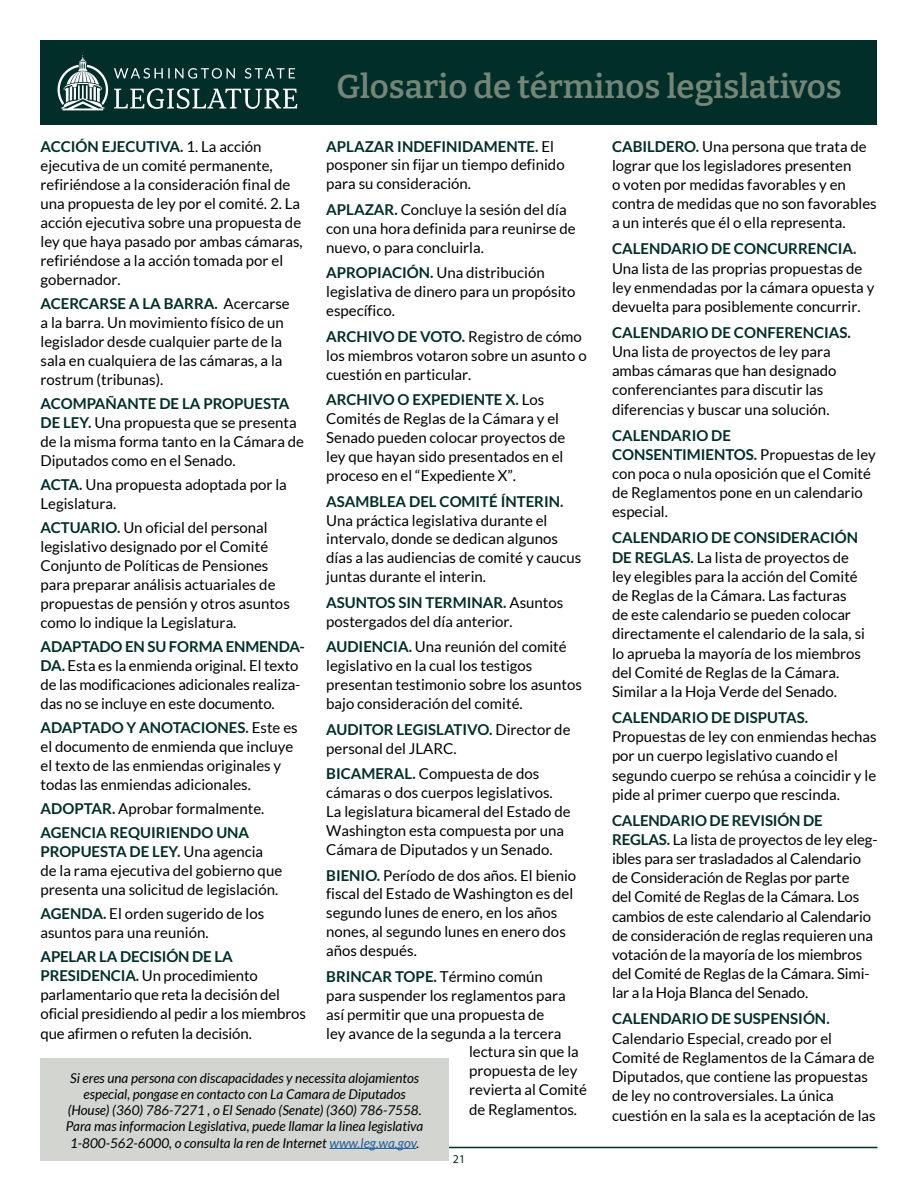
<style>
.page{position:relative;width:918px;height:1188px;background:#fff}
.page>*{position:absolute;margin:0;border:0;box-sizing:border-box;transform-origin:0 0}
.t1{font:100 33px "Bitter";color:#748677}
.t2{font:15px/19.2px "Lato";color:#000}
.t3{font:700 15px/23.9px "Lato";color:#012e29}
.t4{font:italic 13.5px/16.2px "Lato";color:#000;text-align:center}
.t5{font:12px "Myriad Pro";color:#012e29}
.s1{font-weight:700;color:#012e29}
.s2{font-weight:400;color:#000}
.s3{color:#215e9e}
</style>
<div class="page">
<hr style="left:40px;top:1147px;width:838px;height:1px;background:#012e29">
<div style="left:40px;top:1058px;width:409px;height:103px;background:#d2d5d0"></div>
<hr style="left:329px;top:1148px;width:87px;height:1px;background:#215e9e">
<div style="left:40px;top:40px;width:838px;height:85px;background:#012e29"></div>
<svg style="left:58px;top:55px;width:239px;height:55px"></svg>
<h1 class="t1" style="left:336px;top:66px;width:507px">Glosario de términos legislativos</h1>
<p class="t2" style="left:40px;top:137px;width:264px"><span class="s1">ACCIÓN EJECUTIVA.</span> 1. La acción ejecutiva de un comité permanente, refiriéndose a la consideración final de una propuesta de ley por el comité. 2. La acción ejecutiva sobre una propuesta de ley que haya pasado por ambas cámaras, refiriéndose a la acción tomada por el gobernador.</p>
<p class="t2" style="left:40px;top:294px;width:251px"><span class="s1">ACERCARSE A LA BARRA.</span> Acercarse a la barra. Un movimiento físico de un legislador desde cualquier parte de la sala en cualquiera de las cámaras, a la rostrum (tribunas).</p>
<p class="t2" style="left:40px;top:394px;width:265px"><span class="s1">ACOMPAÑANTE DE LA PROPUESTA<br>DE LEY.</span> Una propuesta que se presenta de la misma forma tanto en la Cámara de<br>Diputados como en el Senado.</p>
<p class="t2" style="left:40px;top:475px;width:248px"><span class="s1">ACTA.</span> Una propuesta adoptada por la<br>Legislatura.</p>
<p class="t2" style="left:40px;top:518px;width:251px"><span class="s1">ACTUARIO.</span> Un oficial del personal legislativo designado por el Comité Conjunto de Políticas de Pensiones para preparar análisis actuariales de propuestas de pensión y otros asuntos como lo indique la Legislatura.</p>
<p class="t2" style="left:40px;top:637px;width:266px"><span class="s1">ADAPTADO EN SU FORMA ENMENDA-DA.</span> Esta es la enmienda original. El texto de las modificaciones adicionales realiza&shy;das no se incluye en este documento.</p>
<p class="t2" style="left:40px;top:718px;width:259px"><span class="s1">ADAPTADO Y ANOTACIONES.</span> Este es el documento de enmienda que incluye el texto de las enmiendas originales y todas las enmiendas adicionales.</p>
<p class="t3" style="left:40px;top:797px;width:225px">ADOPTAR. <span class="s2">Aprobar formalmente.<br></span>AGENCIA REQUIRIENDO UNA</p>
<p class="t2" style="left:40px;top:842px;width:243px"><span class="s1">PROPUESTA DE LEY.</span> Una agencia de la rama ejecutiva del gobierno que presenta una solicitud de legislación.</p>
<p class="t2" style="left:40px;top:904px;width:225px"><span class="s1">AGENDA.</span> El orden sugerido de los asuntos para una reunión.</p>
<p class="t2" style="left:40px;top:947px;width:267px"><span class="s1">APELAR LA DECISIÓN DE LA PRESIDENCIA.</span> Un procedimiento parlamentario que reta la decisión del oficial presidiendo al pedir a los miembros que afirmen o refuten la decisión.</p>
<p class="t2" style="left:326px;top:137px;width:240px"><span class="s1">APLAZAR INDEFINIDAMENTE.</span> El posponer sin fijar un tiempo definido para su consideración.</p>
<p class="t2" style="left:326px;top:200px;width:251px"><span class="s1">APLAZAR.</span> Concluye la sesión del día con una hora definida para reunirse de nuevo, o para concluirla.</p>
<p class="t2" style="left:326px;top:263px;width:251px"><span class="s1">APROPIACIÓN.</span> Una distribución legislativa de dinero para un propósito específico.</p>
<p class="t2" style="left:326px;top:327px;width:262px"><span class="s1">ARCHIVO DE VOTO.</span> Registro de cómo los miembros votaron sobre un asunto o cuestión en particular.</p>
<p class="t2" style="left:326px;top:390px;width:241px"><span class="s1">ARCHIVO O EXPEDIENTE X.</span> Los<br>Comités de Reglas de la Cámara y el<br>Senado pueden colocar proyectos de ley que hayan sido presentados en el proceso en el “Expediente X”.</p>
<p class="t3" style="left:326px;top:489px;width:239px">ASAMBLEA DEL COMITÉ ÍNTERIN.</p>
<p class="t2" style="left:326px;top:511px;width:257px">Una práctica legislativa durante el intervalo, donde se dedican algunos días a las audiencias de comité y caucus juntas durante el interin.</p>
<p class="t2" style="left:326px;top:593px;width:239px"><span class="s1">ASUNTOS SIN TERMINAR.</span> Asuntos postergados del día anterior.</p>
<p class="t2" style="left:326px;top:637px;width:257px"><span class="s1">AUDIENCIA.</span> Una reunión del comité legislativo en la cual los testigos presentan testimonio sobre los asuntos bajo consideración del comité.</p>
<p class="t2" style="left:326px;top:720px;width:246px"><span class="s1">AUDITOR LEGISLATIVO.</span> Director de personal del JLARC.</p>
<p class="t2" style="left:326px;top:764px;width:246px"><span class="s1">BICAMERAL.</span> Compuesta de dos cámaras o dos cuerpos legislativos.<br>La legislatura bicameral del Estado de Washington esta compuesta por una Cámara de Diputados y un Senado.</p>
<p class="t2" style="left:326px;top:866px;width:252px"><span class="s1">BIENIO.</span> Período de dos años. El bienio fiscal del Estado de Washington es del segundo lunes de enero, en los años nones, al segundo lunes en enero dos años después.</p>
<p class="t3" style="left:326px;top:964px;width:218px">BRINCAR TOPE. <span class="s2">Término común</span></p>
<p class="t2" style="left:326px;top:986px;width:241px">para suspender los reglamentos para</p>
<p class="t2" style="left:326px;top:1004px;width:220px">así permitir que una propuesta de</p>
<p class="t2" style="left:326px;top:1023px;width:237px">ley avance de la segunda a la tercera</p>
<p class="t2" style="left:469px;top:1042px;width:111px">lectura sin que la</p>
<p class="t2" style="left:469px;top:1061px;width:110px">propuesta de ley</p>
<p class="t2" style="left:469px;top:1080px;width:119px">revierta al Comité</p>
<p class="t2" style="left:469px;top:1100px;width:109px">de Reglamentos.</p>
<p class="t4" style="left:66px;top:1070px;width:359px">Si eres una persona con discapacidades y necessita alojamientos especial, pongase en contacto con La Camara de Diputados (House) (360) 786-7271 , o El Senado (Senate) (360) 786-7558.<br>Para mas informacion Legislativa, puede llamar la linea legislativa 1-800-562-6000, o consulta la ren de Internet <span class="s3">www.leg.wa.gov</span>.</p>
<p class="t5" style="left:453px;top:1152px;width:14px">21</p>
<p class="t2" style="left:612px;top:136px;width:266px"><span class="s1">CABILDERO.</span> Una persona que trata de lograr que los legisladores presenten<br>o voten por medidas favorables y en contra de medidas que no son favorables a un interés que él o ella representa.</p>
<p class="t3" style="left:612px;top:237px;width:246px">CALENDARIO DE CONCURRENCIA.</p>
<p class="t2" style="left:612px;top:258px;width:264px">Una lista de las proprias propuestas de ley enmendadas por la cámara opuesta y devuelta para posiblemente concurrir.</p>
<p class="t3" style="left:612px;top:320px;width:240px">CALENDARIO DE CONFERENCIAS.</p>
<p class="t2" style="left:612px;top:342px;width:226px">Una lista de proyectos de ley para ambas cámaras que han designado conferenciantes para discutir las diferencias y buscar una solución.</p>
<p class="t2" style="left:612px;top:425px;width:265px"><span class="s1">CALENDARIO DE<br>CONSENTIMIENTOS.</span> Propuestas de ley con poca o nula oposición que el Comité de Reglamentos pone en un calendario especial.</p>
<p class="t2" style="left:612px;top:528px;width:255px"><span class="s1">CALENDARIO DE CONSIDERACIÓN DE REGLAS.</span> La lista de proyectos de ley elegibles para la acción del Comité de Reglas de la Cámara. Las facturas de este calendario se pueden colocar directamente el calendario de la sala, si lo aprueba la mayoría de los miembros del Comité de Reglas de la Cámara.<br>Similar a la Hoja Verde del Senado.</p>
<p class="t3" style="left:612px;top:705px;width:198px">CALENDARIO DE DISPUTAS.</p>
<p class="t2" style="left:612px;top:727px;width:266px">Propuestas de ley con enmiendas hechas por un cuerpo legislativo cuando el segundo cuerpo se rehúsa a coincidir y le pide al primer cuerpo que rescinda.</p>
<p class="t2" style="left:612px;top:811px;width:267px"><span class="s1">CALENDARIO DE REVISIÓN DE REGLAS.</span> La lista de proyectos de ley eleg&shy;ibles para ser trasladados al Calendario de Consideración de Reglas por parte<br>del Comité de Reglas de la Cámara. Los cambios de este calendario al Calendario de consideración de reglas requieren una votación de la mayoría de los miembros del Comité de Reglas de la Cámara. Simi&shy;lar a la Hoja Blanca del Senado.</p>
<p class="t3" style="left:612px;top:1007px;width:219px">CALENDARIO DE SUSPENSIÓN.</p>
<p class="t2" style="left:612px;top:1028px;width:265px">Calendario Especial, creado por el Comité de Reglamentos de la Cámara de Diputados, que contiene las propuestas de ley no controversiales. La única cuestión en la sala es la aceptación de las</p>
</div>
